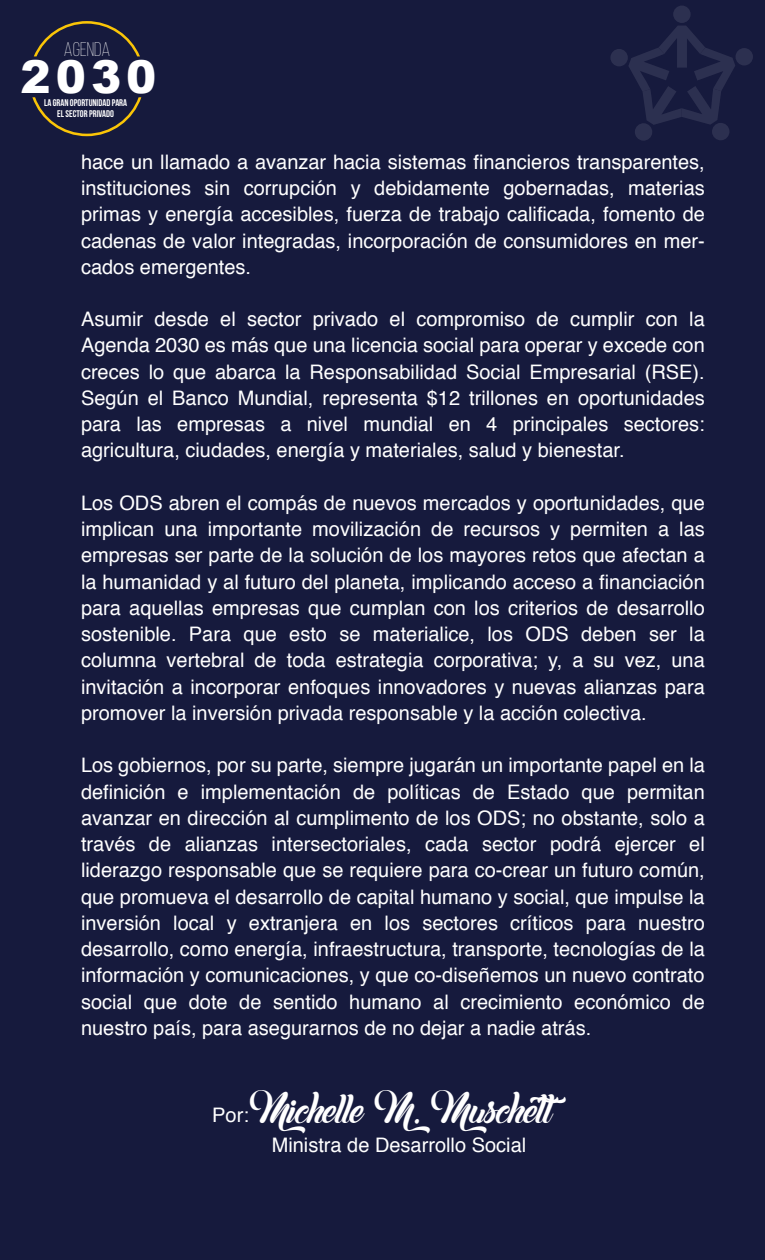
<style>
.page{position:relative;width:765px;height:1260px;background:#161a3d}
.page>*{position:absolute;margin:0;border:0;box-sizing:border-box;transform-origin:0 0}
.t1{font:46.25px "Margueritas";color:#fff}
.t2{font:900 45.25px "Arial";color:#fff}
.t3{font:20px/26.2px "Helvetica";color:#fff;text-align:justify}
.t4{font:300 19.62px "Bebas Neue";color:#fff}
.t5{font:700 9.62px/11.6px "Bebas Neue";color:#fff;text-align:center}
</style>
<div class="page">
<svg style="left:34px;top:21px;width:106px;height:35px"></svg>
<svg style="left:32px;top:97px;width:109px;height:39px"></svg>
<div style="left:712px;top:123px;width:18px;height:18px;background:#2c3050;border-radius:50%"></div>
<div style="left:635px;top:123px;width:18px;height:18px;background:#2c3050;border-radius:50%"></div>
<div style="left:610px;top:49px;width:18px;height:17px;background:#2c3050;border-radius:50%"></div>
<div style="left:673px;top:6px;width:18px;height:17px;background:#2c3050;border-radius:50%"></div>
<div style="left:736px;top:48px;width:17px;height:18px;background:#2c3050;border-radius:50%"></div>
<svg style="left:629px;top:26px;width:106px;height:99px"></svg>
<p class="t4" style="left:64px;top:39px;width:48px">AGENDA</p>
<h2 class="t2" style="left:21px;top:44px;width:137px">2030</h2>
<p class="t5" style="left:44px;top:96px;width:85px">LA GRAN OPORTUNIDAD PARA<br>EL SECTOR PRIVADO</p>
<p class="t3" style="left:81px;top:149px;width:625px">hace un llamado a avanzar hacia sistemas financieros transparentes, instituciones sin corrupción y debidamente gobernadas, materias primas y energía accesibles, fuerza de trabajo calificada, fomento de cadenas de valor integradas, incorporación de consumidores en mer&shy;cados emergentes.</p>
<p class="t3" style="left:81px;top:307px;width:625px">Asumir desde el sector privado el compromiso de cumplir con la Agenda 2030 es más que una licencia social para operar y excede con creces lo que abarca la Responsabilidad Social Empresarial (RSE).<br>Según el Banco Mundial, representa $12 trillones en oportunidades para las empresas a nivel mundial en 4 principales sectores: agricultura, ciudades, energía y materiales, salud y bienestar.</p>
<p class="t3" style="left:81px;top:490px;width:625px">Los ODS abren el compás de nuevos mercados y oportunidades, que implican una importante movilización de recursos y permiten a las empresas ser parte de la solución de los mayores retos que afectan a la humanidad y al futuro del planeta, implicando acceso a financiación para aquellas empresas que cumplan con los criterios de desarrollo sostenible. Para que esto se materialice, los ODS deben ser la columna vertebral de toda estrategia corporativa; y, a su vez, una invitación a incorporar enfoques innovadores y nuevas alianzas para promover la inversión privada responsable y la acción colectiva.</p>
<p class="t3" style="left:81px;top:753px;width:625px">Los gobiernos, por su parte, siempre jugarán un importante papel en la definición e implementación de políticas de Estado que permitan avanzar en dirección al cumplimento de los ODS; no obstante, solo a través de alianzas intersectoriales, cada sector podrá ejercer el liderazgo responsable que se requiere para co-crear un futuro común, que promueva el desarrollo de capital humano y social, que impulse la inversión local y extranjera en los sectores críticos para nuestro desarrollo, como energía, infraestructura, transporte, tecnologías de la información y comunicaciones, y que co-diseñemos un nuevo contrato social que dote de sentido humano al crecimiento económico de nuestro país, para asegurarnos de no dejar a nadie atrás.</p>
<h1 class="t1" style="left:253px;top:1082px;width:302px">Michelle M. Muschett</h1>
<p class="t3" style="left:272px;top:1132px;width:256px">Ministra de Desarrollo Social</p>
<p class="t3" style="left:212px;top:1103px;width:38px">Por:</p>
</div>
